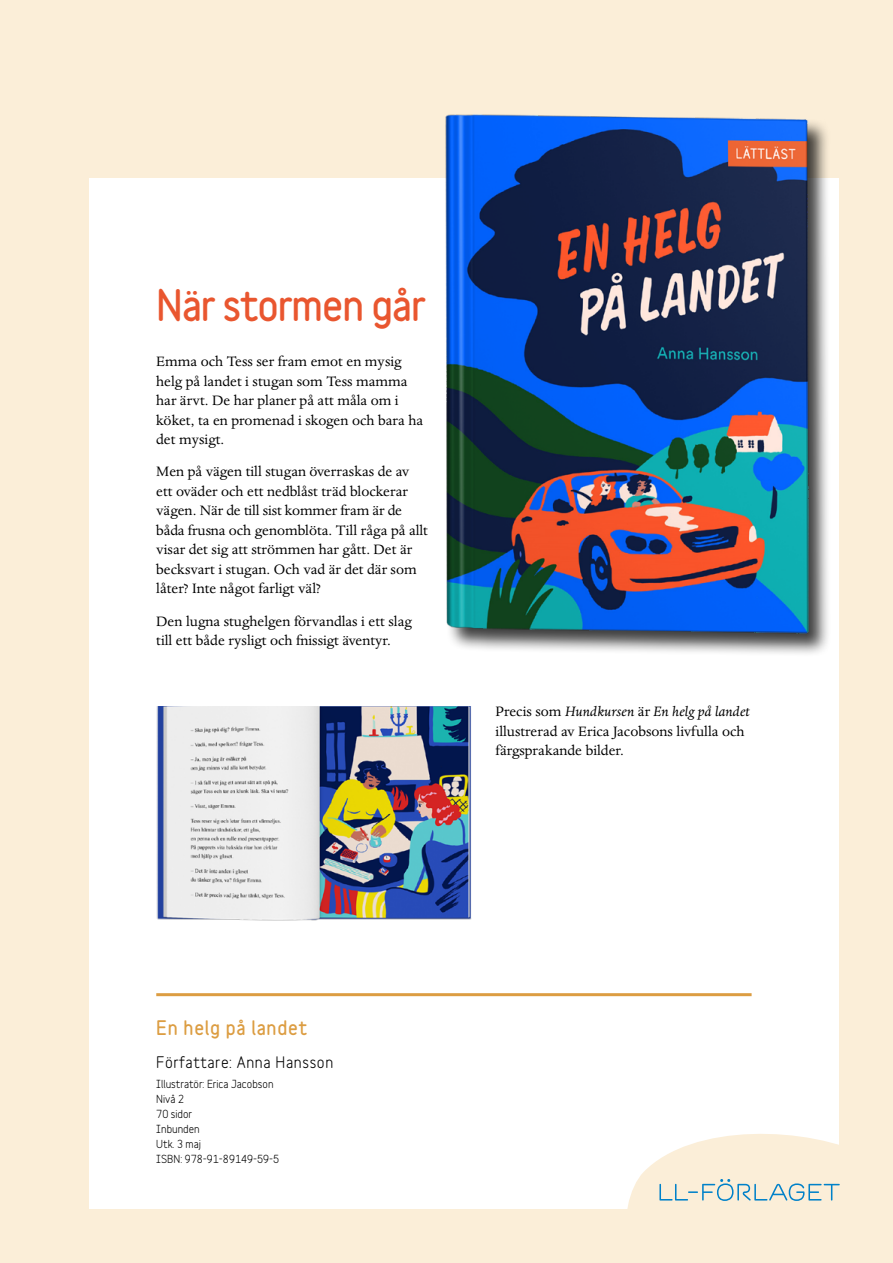
<style>
.page{position:relative;width:893px;height:1263px;background:#fbeed8}
.page>*{position:absolute;margin:0;border:0;box-sizing:border-box;transform-origin:0 0}
.Rubriker_H1{font:900 39px "Variable";letter-spacing:-.025em;color:#e9562f}
.Brödtext_om_bok{font:900 18px "Variable";letter-spacing:.04em;color:#dc9d42}
.Brödtext_om_bok-2{font:15.75px/19.5px "Dante MT Std";color:#000}
.Författarnnamn{font:700 15px "Variable";letter-spacing:.04em;color:#000}
.Info_bok_liten_text{font:700 10.5px "Variable";color:#000}
.s1{font-style:italic}
</style>
<div class="page">
<div style="left:89px;top:179px;width:750px;height:1030px;background:#fff"></div>
<img style="left:156px;top:706px;width:316px;height:215px">
<hr style="left:156px;top:993px;width:596px;height:3px;background:#dc9d42">
<svg style="left:627px;top:1134px;width:213px;height:75px"></svg>
<img style="left:428px;top:114px;width:411px;height:540px">
<h1 class="Rubriker_H1" style="left:156px;top:276px;width:271px">När stormen går</h1>
<p class="Brödtext_om_bok-2" style="left:156px;top:352px;width:268px">Emma och Tess ser fram emot en mysig helg på landet i stugan som Tess mamma har ärvt. De har planer på att måla om i köket, ta en promenad i skogen och bara ha det mysigt.</p>
<p class="Brödtext_om_bok-2" style="left:156px;top:462px;width:273px">Men på vägen till stugan överraskas de av ett oväder och ett nedblåst träd blockerar vägen. När de till sist kommer fram är de båda frusna och genomblöta. Till råga på allt visar det sig att strömmen har gått. Det är becksvart i stugan. Och vad är det där som låter? Inte något farligt väl?</p>
<p class="Brödtext_om_bok-2" style="left:156px;top:611px;width:257px">Den lugna stughelgen förvandlas i ett slag till ett både rysligt och fnissigt äventyr.</p>
<p class="Brödtext_om_bok-2" style="left:496px;top:702px;width:256px">Precis som <span class="s1">Hundkursen</span> är <span class="s1">En helg på landet </span>illustrerad av Erica Jacobsons livfulla och färgsprakande bilder.</p>
<p class="Brödtext_om_bok" style="left:156px;top:1013px;width:152px">En helg på landet</p>
<p class="Författarnnamn" style="left:156px;top:1050px;width:179px">Författare: Anna Hansson</p>
<p class="Info_bok_liten_text" style="left:156px;top:1075px;width:119px">Illustratör: Erica Jacobson</p>
<p class="Info_bok_liten_text" style="left:156px;top:1090px;width:29px">Nivå 2</p>
<p class="Info_bok_liten_text" style="left:156px;top:1105px;width:37px">70 sidor</p>
<p class="Info_bok_liten_text" style="left:156px;top:1120px;width:45px">Inbunden</p>
<p class="Info_bok_liten_text" style="left:156px;top:1135px;width:46px">Utk. 3 maj</p>
<p class="Info_bok_liten_text" style="left:156px;top:1150px;width:125px">ISBN: 978-91-89149-59-5</p>
</div>
